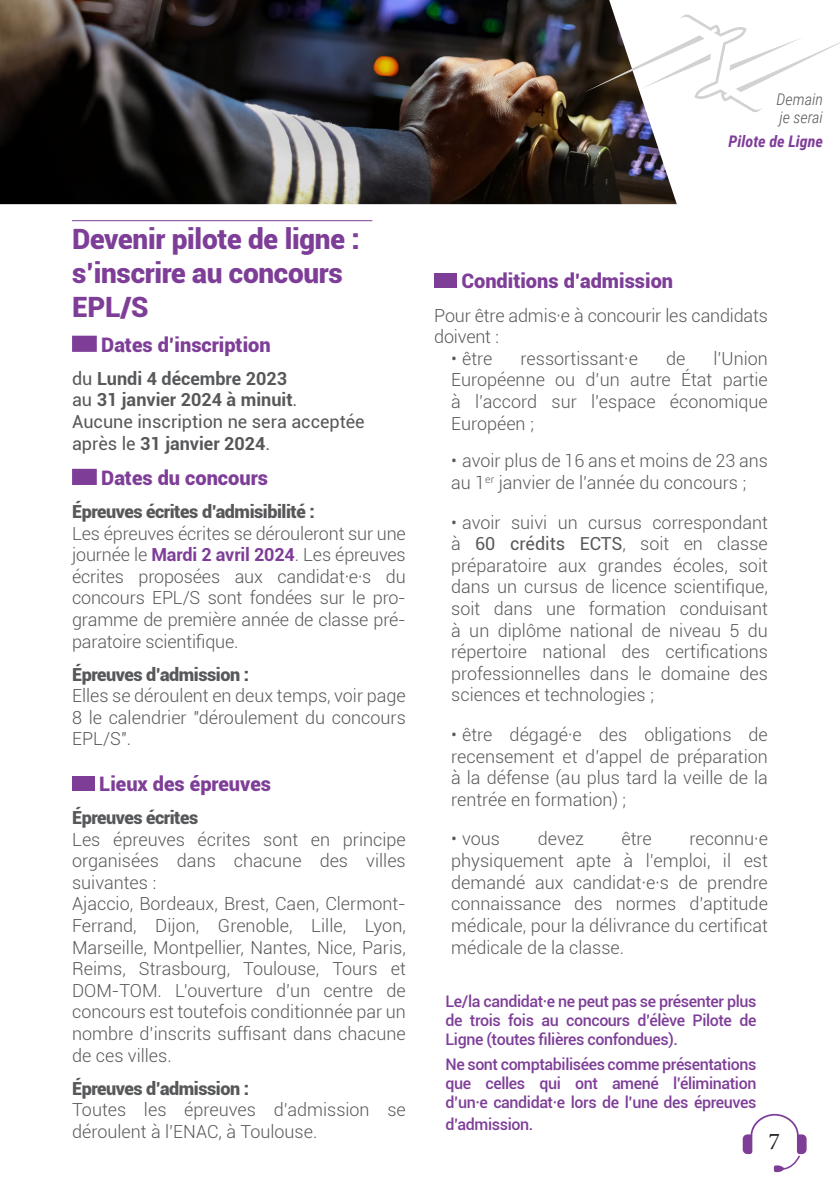
<style>
.page{position:relative;width:840px;height:1191px;background:#fff}
.page>*{position:absolute;margin:0;border:0;box-sizing:border-box;transform-origin:0 0}
.t1{font:900 28px/33.6px "Roboto";letter-spacing:-.01em;color:#7e3e98}
.t2{font:24px "Minion Pro";color:#231f20}
.t3{font:900 20px "Roboto";color:#7e3e98}
.t4{font:300 18px/21.6px "Roboto";color:#57585a;text-align:justify}
.t5{font:900 18px "Roboto";letter-spacing:-.025em;color:#57585a}
.t6{font:700 18px/21.6px "Roboto";color:#57585a}
.t7{font:18px "Roboto";color:#57585a}
.t8{font:500 16px/19.2px "Roboto";letter-spacing:-.025em;color:#7e3e98;text-align:justify}
.t9{font:italic 300 16px "Roboto Condensed";color:#57585a}
.t10{font:italic 700 16px "Roboto Condensed";color:#7e3e98}
.s1{font-weight:400}
.s2{font-weight:700;color:#7e3e98}
</style>
<div class="page">
<div style="left:72px;top:336px;width:25px;height:16px;background:#7e3e98;border:2px solid #7e3e98"></div>
<div style="left:72px;top:469px;width:25px;height:16px;background:#7e3e98;border:2px solid #7e3e98"></div>
<div style="left:72px;top:777px;width:23px;height:14px;background:#7e3e98"></div>
<div style="left:434px;top:274px;width:22px;height:14px;background:#7e3e98"></div>
<svg style="left:742px;top:1113px;width:64px;height:59px"></svg>
<img style="left:0;top:0;width:676px;height:204px">
<svg style="left:583px;top:14px;width:256px;height:98px"></svg>
<hr style="left:72px;top:220px;width:300px;height:1px;background:#7e3e98">
<p class="t9" style="left:776px;top:88px;width:48px">Demain</p>
<p class="t9" style="left:779px;top:106px;width:45px">je serai</p>
<p class="t10" style="left:728px;top:131px;width:96px">Pilote de Ligne</p>
<p class="t1" style="left:72px;top:221px;width:289px">Devenir pilote de ligne : s’inscrire au concours<br>EPL/S</p>
<p class="t3" style="left:101px;top:330px;width:171px">Dates d’inscription</p>
<p class="t6" style="left:72px;top:367px;width:227px"><span class="s1">du</span> Lundi 4 décembre 2023 <span class="s1">au</span> 31 janvier 2024 à minuit<span class="s1">.</span></p>
<p class="t7" style="left:72px;top:409px;width:294px">Aucune inscription ne sera acceptée</p>
<p class="t6" style="left:72px;top:432px;width:200px"><span class="s1">après le</span> 31 janvier 2024<span class="s1">.</span></p>
<p class="t3" style="left:101px;top:464px;width:168px">Dates du concours</p>
<p class="t5" style="left:72px;top:499px;width:244px">Épreuves écrites d’admisibilité :</p>
<p class="t4" style="left:72px;top:522px;width:335px">Les épreuves écrites se dérouleront sur une journée le <span class="s2">Mardi 2 avril 2024</span>. Les épreuves écrites proposées aux candidat·e·s du concours EPL/S sont fondées sur le pro&shy;gramme de première année de classe pré&shy;paratoire scientifique.</p>
<p class="t5" style="left:72px;top:661px;width:178px">Épreuves d’admission :</p>
<p class="t4" style="left:72px;top:684px;width:335px">Elles se déroulent en deux temps, voir page 8 le calendrier "déroulement du concours EPL/S".</p>
<p class="t3" style="left:99px;top:769px;width:173px">Lieux des épreuves</p>
<p class="t5" style="left:72px;top:804px;width:128px">Épreuves écrites</p>
<p class="t4" style="left:72px;top:827px;width:335px">Les épreuves écrites sont en principe organisées dans chacune des villes suivantes :</p>
<p class="t4" style="left:72px;top:892px;width:335px">Ajaccio, Bordeaux, Brest, Caen, Clermont-Ferrand, Dijon, Grenoble, Lille, Lyon, Marseille, Montpellier, Nantes, Nice, Paris, Reims, Strasbourg, Toulouse, Tours et DOM-TOM. L’ouverture d’un centre de concours est toutefois conditionnée par un nombre d’inscrits suffisant dans chacune de ces villes.</p>
<p class="t5" style="left:72px;top:1075px;width:178px">Épreuves d’admission :</p>
<p class="t4" style="left:72px;top:1098px;width:335px">Toutes les épreuves d’admission se déroulent à l’ENAC, à Toulouse.</p>
<p class="t3" style="left:461px;top:267px;width:213px">Conditions d’admission</p>
<p class="t4" style="left:434px;top:304px;width:335px">Pour être admis·e à concourir les candidats doivent :</p>
<p class="t4" style="left:451px;top:347px;width:43px">• être</p>
<p class="t4" style="left:520px;top:347px;width:119px">ressortissant·e</p>
<p class="t4" style="left:665px;top:347px;width:21px">de</p>
<p class="t4" style="left:451px;top:347px;width:318px;text-indent:262px">l’Union Européenne ou d’un autre État partie à l’accord sur l’espace économique Européen ;</p>
<p class="t4" style="left:451px;top:449px;width:318px">• avoir plus de 16 ans et moins de 23 ans au 1<sup>er</sup> janvier de l’année du concours ;</p>
<p class="t4" style="left:451px;top:511px;width:318px">• avoir suivi un cursus correspondant à <span class="s1">60 crédits ECTS</span>, soit en classe préparatoire aux grandes écoles, soit dans un cursus de licence scientifique, soit dans une formation conduisant à un diplôme national de niveau 5 du répertoire national des certifications professionnelles dans le domaine des sciences et technologies ;</p>
<p class="t4" style="left:451px;top:723px;width:318px">• être dégagé·e des obligations de recensement et d’appel de préparation à la défense (au plus tard la veille de la rentrée en formation) ;</p>
<p class="t4" style="left:451px;top:827px;width:50px">• vous</p>
<p class="t4" style="left:537px;top:827px;width:47px">devez</p>
<p class="t4" style="left:621px;top:827px;width:32px">être</p>
<p class="t4" style="left:451px;top:827px;width:318px;text-indent:238px">reconnu·e physiquement apte à l’emploi, il est demandé aux candidat·e·s de prendre connaissance des normes d’aptitude médicale, pour la délivrance du certificat médicale de la classe.</p>
<p class="t8" style="left:445px;top:990px;width:312px">Le/la candidat·e ne peut pas se présenter plus de trois fois au concours d’élève Pilote de Ligne (toutes filières confondues).</p>
<p class="t8" style="left:445px;top:1054px;width:312px">Ne sont comptabilisées comme présentations que celles qui ont amené l’élimination d’un·e candidat·e lors de l’une des épreuves</p>
<p class="t8" style="left:445px;top:1114px;width:89px">d’admission.</p>
<p class="t2" style="left:768px;top:1125px;width:13px">7</p>
</div>
